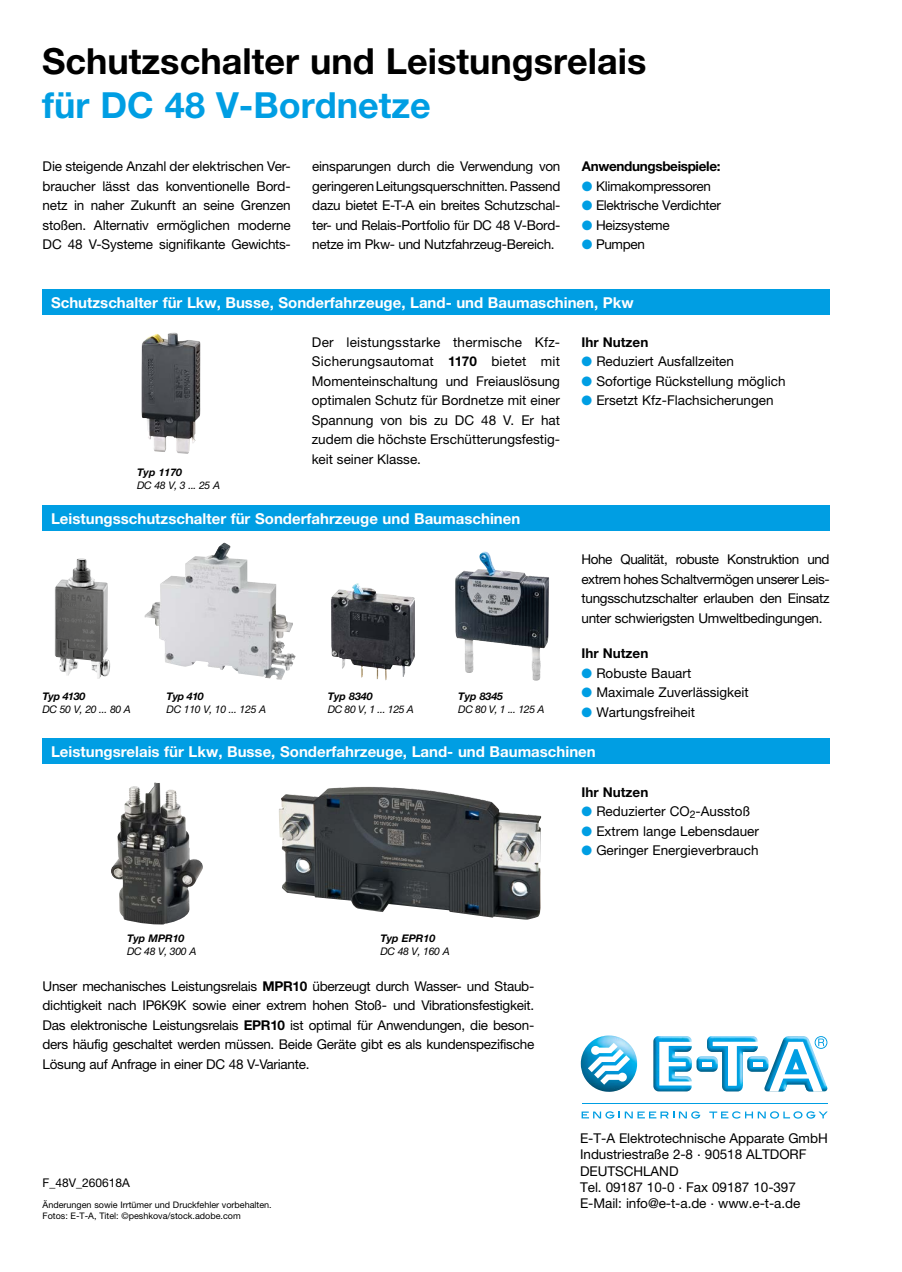
<style>
.page{position:relative;width:902px;height:1272px;background:#fff}
.page>*{position:absolute;margin:0;border:0;box-sizing:border-box;transform-origin:0 0}
.t1{font:700 36px "Helvetica Neue LT";color:#000}
.t2{font:700 36px "Helvetica Neue LT";color:#009ee3}
.t3{font:700 15px "Helvetica Neue LT";color:#fff}
.t4{font:13.5px/19.5px "Helvetica Neue LT";letter-spacing:-.005em;color:#000;text-align:justify}
.t5{font:13.5px "Helvetica Neue LT";letter-spacing:-.025em;color:#000}
.t6{font:700 13.5px "Helvetica Neue LT";color:#000}
.t7{font:700 13.5px "Helvetica Neue LT";letter-spacing:-.025em;color:#000}
.t8{font:12px "Helvetica Neue LT";color:#000}
.t9{font:italic 10.5px "Helvetica Neue LT";letter-spacing:-.03em;color:#000}
.t10{font:italic 700 10.5px "Helvetica Neue LT";color:#000}
.t11{font:9px/10.8px "Helvetica Neue LT";color:#000}
.s1{color:#009ee3}
.s2{font-weight:700}
</style>
<div class="page">
<img style="left:144px;top:542px;width:149px;height:137px">
<img style="left:455px;top:551px;width:32px;height:122px">
<img style="left:55px;top:558px;width:55px;height:120px">
<img style="left:331px;top:583px;width:84px;height:97px">
<img style="left:580px;top:1035px;width:57px;height:56px">
<svg style="left:587px;top:1042px;width:43px;height:42px"></svg>
<svg style="left:581px;top:1111px;width:119px;height:7px"></svg>
<svg style="left:709px;top:1111px;width:118px;height:7px"></svg>
<img style="left:696px;top:1056px;width:11px;height:15px">
<div style="left:702px;top:1061px;width:10px;height:5px;background:#fff"></div>
<img style="left:757px;top:1056px;width:7px;height:15px">
<div style="left:753px;top:1061px;width:9px;height:5px;background:#fff"></div>
<img style="left:764px;top:1056px;width:5px;height:35px">
<img style="left:707px;top:1036px;width:50px;height:55px">
<img style="left:736px;top:1085px;width:21px;height:1px">
<svg style="left:712px;top:1041px;width:45px;height:44px"></svg>
<img style="left:653px;top:1036px;width:38px;height:55px">
<hr style="left:581px;top:1103px;width:246px;height:1px;background:#009ee3">
<svg style="left:769px;top:1036px;width:58px;height:55px"></svg>
<img style="left:141px;top:332px;width:59px;height:122px">
<div style="left:43px;top:289px;width:786px;height:25px;background:#009ee3"></div>
<div style="left:43px;top:505px;width:786px;height:25px;background:#009ee3"></div>
<div style="left:43px;top:738px;width:786px;height:25px;background:#009ee3"></div>
<img style="left:111px;top:782px;width:92px;height:142px">
<img style="left:279px;top:786px;width:262px;height:133px">
<h1 class="t1" style="left:42px;top:39px;width:606px">Schutzschalter und Leistungsrelais</h1>
<h1 class="t2" style="left:42px;top:82px;width:390px">für DC 48 V-Bordnetze</h1>
<p class="t4" style="left:43px;top:157px;width:250px">Die steigende Anzahl der elektrischen Ver&shy;braucher lässt das konventionelle Bord&shy;netz in naher Zukunft an seine Grenzen stoßen. Alternativ ermöglichen moderne DC 48 V-Systeme signifikante Gewichts-</p>
<p class="t4" style="left:312px;top:157px;width:250px">einsparungen durch die Verwendung von geringeren Leitungsquerschnitten. Passend dazu bietet E-T-A ein breites Schutzschal&shy;ter- und Relais-Portfolio für DC 48 V-Bord&shy;netze im Pkw- und Nutzfahrzeug-Bereich.</p>
<p class="t7" style="left:582px;top:158px;width:140px">Anwendungsbeispiele:</p>
<p class="t5" style="left:582px;top:178px;width:131px"><span class="s1">●</span> Klimakompressoren</p>
<p class="t5" style="left:582px;top:197px;width:140px"><span class="s1">●</span> Elektrische Verdichter</p>
<p class="t5" style="left:582px;top:217px;width:89px"><span class="s1">●</span> Heizsysteme</p>
<p class="t4" style="left:582px;top:235px;width:64px"><span class="s1">●</span> Pumpen</p>
<p class="t3" style="left:51px;top:293px;width:584px">Schutzschalter für Lkw, Busse, Sonderfahrzeuge, Land- und Baumaschinen, Pkw</p>
<p class="t10" style="left:137px;top:466px;width:46px">Typ 1170</p>
<p class="t9" style="left:137px;top:478px;width:84px">DC 48 V, 3 ... 25 A</p>
<p class="t4" style="left:312px;top:332px;width:250px">Der leistungsstarke thermische Kfz-Sicherungsautomat <span class="s2">1170</span> bietet mit Momenteinschaltung und Freiauslösung optimalen Schutz für Bordnetze mit einer Spannung von bis zu DC 48 V. Er hat zudem die höchste Erschütterungsfestig&shy;keit seiner Klasse.</p>
<p class="t3" style="left:51px;top:509px;width:470px">Leistungsschutzschalter für Sonderfahrzeuge und Baumaschinen</p>
<p class="t10" style="left:43px;top:690px;width:44px">Typ 4130</p>
<p class="t9" style="left:43px;top:703px;width:90px">DC 50 V, 20 ... 80 A</p>
<p class="t10" style="left:167px;top:690px;width:39px">Typ 410</p>
<p class="t9" style="left:167px;top:703px;width:101px">DC 110 V, 10 ... 125 A</p>
<p class="t10" style="left:328px;top:690px;width:46px">Typ 8340</p>
<p class="t9" style="left:328px;top:703px;width:88px">DC 80 V, 1 ... 125 A</p>
<p class="t10" style="left:458px;top:690px;width:46px">Typ 8345</p>
<p class="t9" style="left:458px;top:703px;width:88px">DC 80 V, 1 ... 125 A</p>
<p class="t6" style="left:581px;top:333px;width:68px">Ihr Nutzen</p>
<p class="t4" style="left:581px;top:351px;width:154px"><span class="s1">●</span> Reduziert Ausfallzeiten</p>
<p class="t4" style="left:581px;top:371px;width:205px"><span class="s1">●</span> Sofortige Rückstellung möglich</p>
<p class="t4" style="left:581px;top:390px;width:193px"><span class="s1">●</span> Ersetzt Kfz-Flachsicherungen</p>
<p class="t4" style="left:581px;top:549px;width:250px">Hohe Qualität, robuste Konstruktion und extrem hohes Schaltvermögen unserer Leis&shy;tungsschutzschalter erlauben den Einsatz unter schwierigsten Umweltbedingungen.</p>
<p class="t6" style="left:581px;top:645px;width:68px">Ihr Nutzen</p>
<p class="t4" style="left:581px;top:663px;width:111px"><span class="s1">●</span> Robuste Bauart</p>
<p class="t4" style="left:581px;top:682px;width:169px"><span class="s1">●</span> Maximale Zuverlässigkeit</p>
<p class="t4" style="left:581px;top:702px;width:115px"><span class="s1">●</span> Wartungsfreiheit</p>
<p class="t3" style="left:51px;top:742px;width:546px">Leistungsrelais für Lkw, Busse, Sonderfahrzeuge, Land- und Baumaschinen</p>
<p class="t10" style="left:127px;top:932px;width:59px">Typ MPR10</p>
<p class="t9" style="left:127px;top:944px;width:71px">DC 48 V, 300 A</p>
<p class="t10" style="left:380px;top:932px;width:56px">Typ EPR10</p>
<p class="t9" style="left:380px;top:944px;width:71px">DC 48 V, 160 A</p>
<p class="t4" style="left:43px;top:976px;width:493px">Unser mechanisches Leistungsrelais <span class="s2">MPR10</span> überzeugt durch Wasser- und Staub&shy;dichtigkeit nach IP6K9K sowie einer extrem hohen Stoß- und Vibrationsfestigkeit.<br>Das elektronische Leistungsrelais <span class="s2">EPR10</span> ist optimal für Anwendungen, die beson&shy;ders häufig geschaltet werden müssen. Beide Geräte gibt es als kundenspezifische Lösung auf Anfrage in einer DC 48 V-Variante.</p>
<p class="t8" style="left:43px;top:1175px;width:89px">F_48V_260618A</p>
<p class="t11" style="left:43px;top:1199px;width:231px">Änderungen sowie Irrtümer und Druckfehler vorbehalten.<br>Fotos: E-T-A, Titel: ©peshkova/stock.adobe.com</p>
<p class="t6" style="left:581px;top:783px;width:68px">Ihr Nutzen</p>
<p class="t4" style="left:581px;top:801px;width:170px"><span class="s1">●</span> Reduzierter CO<sub>2</sub>-Ausstoß</p>
<p class="t4" style="left:581px;top:820px;width:179px"><span class="s1">●</span> Extrem lange Lebensdauer</p>
<p class="t4" style="left:581px;top:840px;width:178px"><span class="s1">●</span> Geringer Energieverbrauch</p>
<p class="t4" style="left:580px;top:1130px;width:249px;line-height:16.2px;text-align:left">E-T-A Elektrotechnische Apparate GmbH<br>Industriestraße 2-8 . 90518 ALTDORF<br>DEUTSCHLAND<br>Tel. 09187 10-0 . Fax 09187 10-397<br>E-Mail: info@e-t-a.de . www.e-t-a.de</p>
</div>
